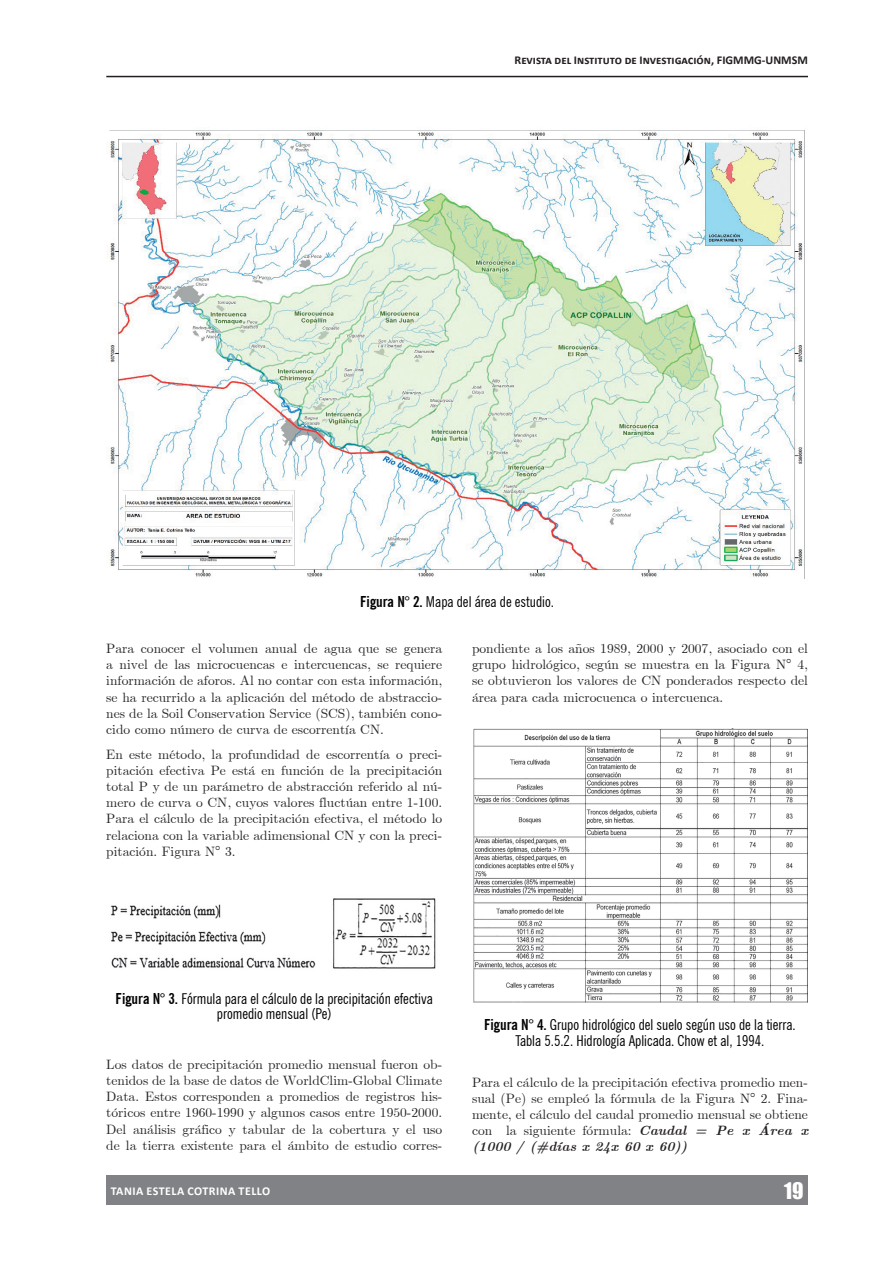
<style>
.page{position:relative;width:893px;height:1263px;background:#fff}
.page>*{position:absolute;margin:0;border:0;box-sizing:border-box;transform-origin:0 0}
.t1{font:21px "Impact";color:#fff}
.t2{font:condensed 15px/15.8px "News Gothic BT";color:#000001;text-align:center}
.t3{font:13.5px/16.2px "Euclid";color:#231f20;text-align:justify}
.t4{font:700 12px "Calibri";color:#231f20}
.t5{font:700 12px "Calibri";letter-spacing:.04em;color:#fff}
.s1{font-weight:700}
.s2{font-weight:700;font-style:italic}
</style>
<div class="page">
<div style="left:106px;top:1175px;width:702px;height:30px;background:#808285"></div>
<hr style="left:106px;top:76px;width:702px;height:1px;background:#231f20">
<img style="left:111px;top:898px;width:325px;height:71px">
<img style="left:473px;top:728px;width:335px;height:275px">
<img style="left:107px;top:130px;width:698px;height:449px">
<p class="t4" style="left:515px;top:51px;width:295px">Revista del Instituto de Investigación, FIGMMG-UNMSM</p>
<p class="t2" style="left:360px;top:593px;width:195px"><span class="s1">Figura N° 2.</span> Mapa del área de estudio.</p>
<p class="t3" style="left:106px;top:640px;width:337px">Para conocer el volumen anual de agua que se genera a nivel de las microcuencas e intercuencas, se requiere información de aforos. Al no contar con esta información, se ha recurrido a la aplicación del método de abstraccio&shy;nes de la Soil Conservation Service (SCS), también cono&shy;cido como número de curva de escorrentía CN.</p>
<p class="t3" style="left:106px;top:746px;width:337px">En este método, la profundidad de escorrentía o preci&shy;pitación efectiva Pe está en función de la precipitación total P y de un parámetro de abstracción referido al nú&shy;mero de curva o CN, cuyos valores fluctúan entre 1-100.<br>Para el cálculo de la precipitación efectiva, el método lo relaciona con la variable adimensional CN y con la preci&shy;pitación. Figura N° 3.</p>
<p class="t3" style="left:472px;top:640px;width:337px">pondiente a los años 1989, 2000 y 2007, asociado con el grupo hidrológico, según se muestra en la Figura N° 4, se obtuvieron los valores de CN ponderados respecto del área para cada microcuenca o intercuenca.</p>
<p class="t2" style="left:116px;top:990px;width:319px"><span class="s1">Figura N° 3.</span> Fórmula para el cálculo de la precipitación efectiva promedio mensual (Pe)</p>
<p class="t3" style="left:106px;top:1056px;width:337px">Los datos de precipitación promedio mensual fueron ob&shy;tenidos de la base de datos de WorldClim-Global Climate Data. Estos corresponden a promedios de registros his&shy;tóricos entre 1960-1990 y algunos casos entre 1950-2000.<br>Del análisis gráfico y tabular de la cobertura y el uso de la tierra existente para el ámbito de estudio corres-</p>
<p class="t5" style="left:111px;top:1182px;width:161px">TANIA ESTELA COTRINA TELLO</p>
<p class="t2" style="left:484px;top:1017px;width:313px"><span class="s1">Figura N° 4.</span> Grupo hidrológico del suelo según uso de la tierra.<br>Tabla 5.5.2. Hidrología Aplicada. Chow et al, 1994.</p>
<p class="t3" style="left:472px;top:1074px;width:337px">Para el cálculo de la precipitación efectiva promedio men&shy;sual (Pe) se empleó la fórmula de la Figura N° 2. Fina&shy;mente, el cálculo del caudal promedio mensual se obtiene con la siguiente fórmula: <span class="s2">Caudal = Pe x Área x (1000 / (#días x 24x 60 x 60))</span></p>
<h1 class="t1" style="left:784px;top:1174px;width:21px">19</h1>
</div>
